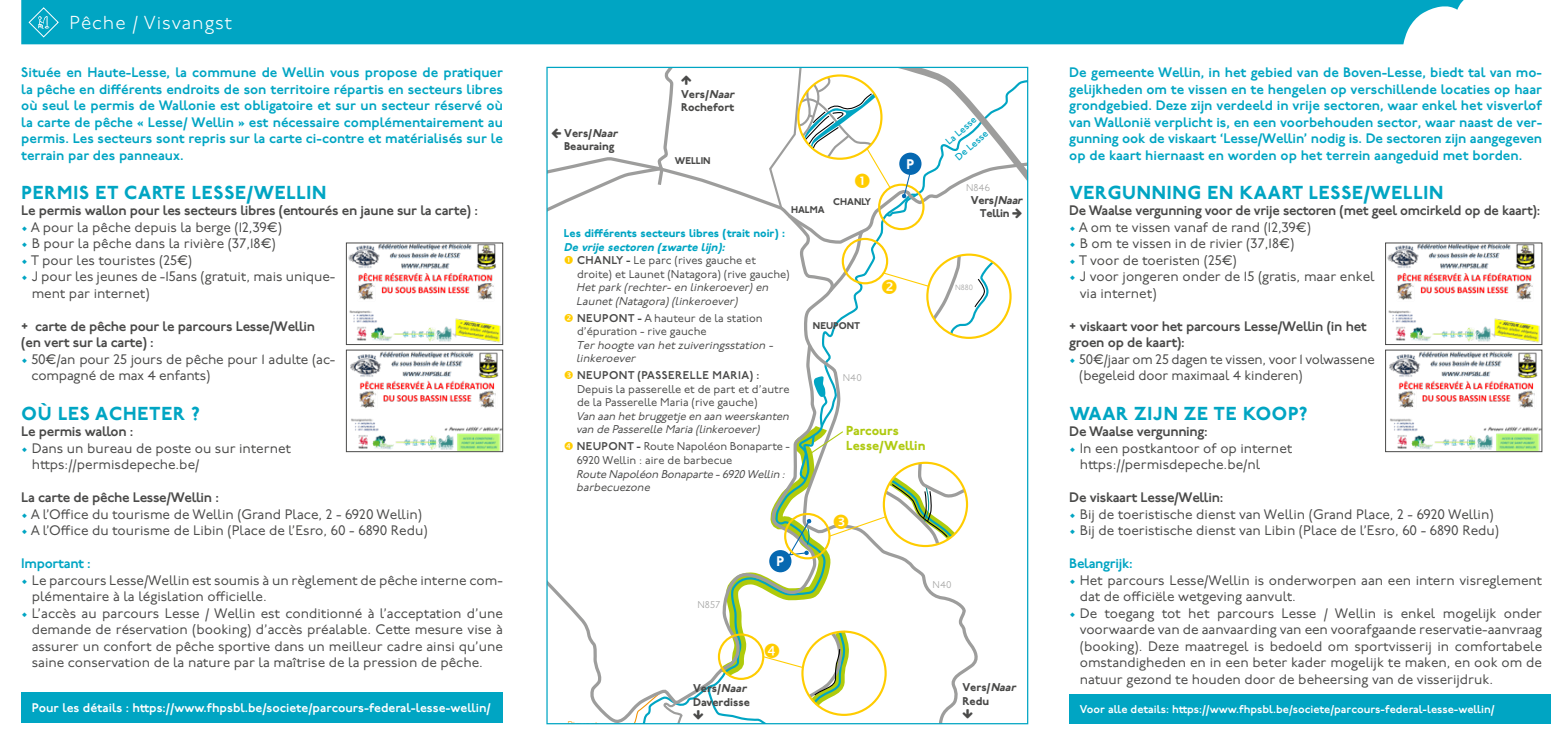
<style>
.page{position:relative;width:1567px;height:745px;background:#fff}
.page>*{position:absolute;margin:0;border:0;box-sizing:border-box;transform-origin:0 0}
.t1{font:800 18.75px "P22 Underground";letter-spacing:.04em;color:#00a5c3}
.t2{font:300 18.75px "P22 Underground";letter-spacing:.05em;color:#fff}
.t3{font:800 13.88px "P22 Underground";color:#fff}
.t4{font:13.75px/16.5px "P22 Underground";color:#4a4a49}
.t5{font:600 13.75px/16.5px "P22 Underground";color:#00a5c3;text-align:justify}
.t6{font:600 13.75px/16.5px "P22 Underground";letter-spacing:-.02em;color:#4a4a49}
.t7{font:600 13.75px "P22 Underground";letter-spacing:-.02em;color:#00a5c3}
.t8{font:800 13px/15.6px "P22 Underground";color:#afca11}
.t9{font:600 12.5px "P22 Underground";color:#fff}
.t10{font:11.25px/13.5px "P22 Underground";color:#4a4a49}
.t11{font:italic 11.25px/13.5px "P22 Underground";color:#4a4a49}
.t12{font:600 11.25px "P22 Underground";color:#fff}
.t13{font:800 11.25px/13.5px "P22 Underground";color:#4a4a49}
.t14{font:800 11.25px "P22 Underground";color:#00a5c3}
.t15{font:600 11.25px "P22 Underground";letter-spacing:.04em;color:#4a4a49}
.t16{font:800 11.25px/13.5px "P22 Underground";letter-spacing:-.02em;color:#4a4a49;text-align:center}
.t17{font:800 9.75px "P22 Underground";color:#4a4a49}
.t18{font:300 9.75px "P22 Underground";color:#9d9d9c}
.t19{font:500 9.75px/18.2px "P22 Underground";color:#00a5c3;text-align:center}
.t20{font:300 7.62px "P22 Underground";color:#9d9d9c}
.s1{color:#00a5c3}
.s2{font-style:italic}
.s3{font-weight:800;font-style:italic;color:#00a5c3}
.s4{font-weight:600}
</style>
<div class="page">
<div style="left:21px;top:0;width:1443px;height:44px;background:#00a5c3"></div>
<svg style="left:548px;top:165px;width:271px;height:206px"></svg>
<img style="left:350px;top:351px;width:151px;height:98px">
<div style="left:346px;top:349px;width:157px;height:102px;border:1px solid #4a4a49"></div>
<img style="left:1389px;top:351px;width:150px;height:98px">
<div style="left:1069px;top:693px;width:481px;height:30px;background:#00a5c3"></div>
<img style="left:348px;top:244px;width:153px;height:98px">
<div style="left:346px;top:242px;width:157px;height:102px;border:1px solid #4a4a49"></div>
<img style="left:1387px;top:244px;width:152px;height:98px">
<div style="left:21px;top:691px;width:482px;height:31px;background:#00a5c3"></div>
<svg style="left:28px;top:7px;width:31px;height:31px"></svg>
<svg style="left:655px;top:67px;width:36px;height:121px"></svg>
<svg style="left:767px;top:67px;width:260px;height:273px"></svg>
<svg style="left:565px;top:256px;width:8px;height:8px"></svg>
<svg style="left:565px;top:313px;width:8px;height:8px"></svg>
<svg style="left:547px;top:371px;width:425px;height:352px"></svg>
<h1 class="t2" style="left:70px;top:12px;width:164px">Pêche / Visvangst</h1>
<p class="t5" style="left:21px;top:65px;width:483px">Située en Haute-Lesse, la commune de Wellin vous propose de pratiquer la pêche en différents endroits de son territoire répartis en secteurs libres où seul le permis de Wallonie est obligatoire et sur un secteur réservé où la carte de pêche « Lesse/ Wellin » est nécessaire complémentairement au permis. Les secteurs sont repris sur la carte ci-contre et matérialisés sur le terrain par des panneaux.</p>
<h1 class="t1" style="left:22px;top:181px;width:306px">PERMIS ET CARTE LESSE/WELLIN</h1>
<p class="t6" style="left:21px;top:203px;width:458px">Le permis wallon pour les secteurs libres (entourés en jaune sur la carte) :</p>
<p class="t4" style="left:21px;top:219px;width:262px"><span class="s1">•</span> A pour la pêche depuis la berge (12,39€)</p>
<p class="t4" style="left:21px;top:236px;width:256px"><span class="s1">•</span> B pour la pêche dans la rivière (37,18€)</p>
<p class="t4" style="left:21px;top:252px;width:172px"><span class="s1">•</span> T pour les touristes (25€)</p>
<p class="t4" style="left:32px;top:269px;width:305px;text-indent:-10px"><span class="s1">•</span> J pour les jeunes de -15ans (gratuit, mais unique&shy;ment par internet)</p>
<p class="t6" style="left:21px;top:318px;width:295px">+ carte de pêche pour le parcours Lesse/Wellin (en vert sur la carte) :</p>
<p class="t4" style="left:31px;top:351px;width:305px;text-indent:-10px"><span class="s1">•</span> 50€/an pour 25 jours de pêche pour 1 adulte (ac&shy;compagné de max 4 enfants)</p>
<h1 class="t1" style="left:22px;top:402px;width:179px">OÙ LES ACHETER ?</h1>
<p class="t6" style="left:21px;top:423px;width:114px">Le permis wallon :</p>
<p class="t4" style="left:32px;top:440px;width:261px;text-indent:-10px"><span class="s1">•</span> Dans un bureau de poste ou sur internet https://permisdepeche.be/</p>
<p class="t6" style="left:21px;top:489px;width:199px">La carte de pêche Lesse/Wellin :</p>
<p class="t4" style="left:21px;top:506px;width:402px"><span class="s1">•</span> A l’Office du tourisme de Wellin (Grand Place, 2 - 6920 Wellin)</p>
<p class="t4" style="left:21px;top:522px;width:408px"><span class="s1">•</span> A l’Office du tourisme de Libin (Place de l’Esro, 60 - 6890 Redu)</p>
<p class="t7" style="left:21px;top:555px;width:71px">Important :</p>
<p class="t4" style="left:32px;top:572px;width:473px;text-indent:-10px"><span class="s1">•</span> Le parcours Lesse/Wellin est soumis à un règlement de pêche interne com&shy;plémentaire à la législation officielle.</p>
<p class="t4" style="left:32px;top:605px;width:473px;text-align:justify;text-indent:-10px"><span class="s1">•</span> L’accès au parcours Lesse / Wellin est conditionné à l’acceptation d’une demande de réservation (booking) d’accès préalable. Cette mesure vise à assurer un confort de pêche sportive dans un meilleur cadre ainsi qu’une saine conservation de la nature par la maîtrise de la pression de pêche.</p>
<p class="t5" style="left:1069px;top:65px;width:474px">De gemeente Wellin, in het gebied van de Boven-Lesse, biedt tal van mo&shy;gelijkheden om te vissen en te hengelen op verschillende locaties op haar grondgebied. Deze zijn verdeeld in vrije sectoren, waar enkel het visverlof van Wallonië verplicht is, en een voorbehouden sector, waar naast de ver&shy;gunning ook de viskaart ‘Lesse/Wellin’ nodig is. De sectoren zijn aangegeven op de kaart hiernaast en worden op het terrein aangeduid met borden.</p>
<h1 class="t1" style="left:1069px;top:181px;width:375px">VERGUNNING EN KAART LESSE/WELLIN</h1>
<p class="t6" style="left:1069px;top:203px;width:472px">De Waalse vergunning voor de vrije sectoren (met geel omcirkeld op de kaart):</p>
<p class="t4" style="left:1069px;top:219px;width:243px"><span class="s1">•</span> A om te vissen vanaf de rand (12,39€)</p>
<p class="t4" style="left:1069px;top:236px;width:226px"><span class="s1">•</span> B om te vissen in de rivier (37,18€)</p>
<p class="t4" style="left:1069px;top:252px;width:169px"><span class="s1">•</span> T voor de toeristen (25€)</p>
<p class="t4" style="left:1079px;top:269px;width:296px;text-indent:-10px"><span class="s1">•</span> J voor jongeren onder de 15 (gratis, maar enkel via internet)</p>
<p class="t6" style="left:1069px;top:318px;width:299px">+ viskaart voor het parcours Lesse/Wellin (in het groen op de kaart):</p>
<p class="t4" style="left:1079px;top:351px;width:297px;text-indent:-10px"><span class="s1">•</span> 50€/jaar om 25 dagen te vissen, voor 1 volwassene (begeleid door maximaal 4 kinderen)</p>
<h1 class="t1" style="left:1069px;top:402px;width:239px">WAAR ZIJN ZE TE KOOP?</h1>
<p class="t6" style="left:1069px;top:423px;width:140px">De Waalse vergunning:</p>
<p class="t4" style="left:1079px;top:440px;width:214px;text-indent:-10px"><span class="s1">•</span> In een postkantoor of op internet https://permisdepeche.be/nl</p>
<p class="t6" style="left:1069px;top:489px;width:155px">De viskaart Lesse/Wellin:</p>
<p class="t4" style="left:1069px;top:506px;width:426px"><span class="s1">•</span> Bij de toeristische dienst van Wellin (Grand Place, 2 - 6920 Wellin)</p>
<p class="t4" style="left:1069px;top:522px;width:431px"><span class="s1">•</span> Bij de toeristische dienst van Libin (Place de l’Esro, 60 - 6890 Redu)</p>
<p class="t7" style="left:1069px;top:555px;width:65px">Belangrijk:</p>
<p class="t4" style="left:1079px;top:572px;width:464px;text-indent:-10px"><span class="s1">•</span> Het parcours Lesse/Wellin is onderworpen aan een intern visreglement dat de officiële wetgeving aanvult.</p>
<p class="t4" style="left:1079px;top:605px;width:464px;text-align:justify;text-indent:-10px"><span class="s1">•</span> De toegang tot het parcours Lesse / Wellin is enkel mogelijk onder voorwaarde van de aanvaarding van een voorafgaande reservatie-aanvraag (booking). Deze maatregel is bedoeld om sportvisserij in comfortabele omstandigheden en in een beter kader mogelijk te maken, en ook om de natuur gezond te houden door de beheersing van de visserijdruk.</p>
<p class="t13" style="left:681px;top:87px;width:58px">Vers/<span class="s2">Naar<br></span>Rochefort</p>
<p class="t19" style="left:938px;top:138px;width:42px;rotate:-41deg">La Lesse<br>De Lesse</p>
<p class="t13" style="left:564px;top:127px;width:58px">Vers/<span class="s2">Naar<br></span>Beauraing</p>
<p class="t17" style="left:674px;top:155px;width:37px">WELLIN</p>
<p class="t3" style="left:906px;top:155px;width:9px">P</p>
<p class="t18" style="left:966px;top:182px;width:25px">N846</p>
<p class="t16" style="left:970px;top:193px;width:56px">Vers/<span class="s2">Naar<br></span>Tellin</p>
<p class="t17" style="left:833px;top:196px;width:39px">CHANLY</p>
<p class="t17" style="left:791px;top:203px;width:35px">HALMA</p>
<p class="t14" style="left:564px;top:226px;width:223px">Les différents secteurs libres (trait noir) :</p>
<p class="t10" style="left:577px;top:240px;width:214px;text-indent:-13px"><span class="s3">De vrije sectoren (zwarte lijn):<br></span><span class="s4">CHANLY -</span> Le parc (rives gauche et droite) et Launet (Natagora) (rive gauche)</p>
<p class="t11" style="left:576px;top:281px;width:196px">Hetpark (rechter-en linkeroever)en<br>Launet(Natagora)(linkeroever)</p>
<p class="t10" style="left:577px;top:311px;width:187px"><span class="s4">NEUPONT -</span> A hauteur de la station d’épuration - rive gauche</p>
<p class="t11" style="left:576px;top:338px;width:201px">Terhoogte van hetzuiveringsstation - linkeroever</p>
<p class="t15" style="left:577px;top:369px;width:184px">NEUPONT (PASSERELLE MARIA) :</p>
<p class="t10" style="left:577px;top:382px;width:214px">Depuis la passerelle et de part et d’autre de la Passerelle Maria (rive gauche)</p>
<p class="t11" style="left:576px;top:409px;width:217px">Van aan hetbruggetje en aan weerskanten van de Passerelle Maria(linkeroever)</p>
<p class="t10" style="left:577px;top:440px;width:215px"><span class="s4">NEUPONT -</span> Route Napoléon Bonaparte -<br>6920 Wellin : aire de barbecue</p>
<p class="t11" style="left:576px;top:467px;width:213px">Route Napoléon Bonaparte -6920 Wellin : barbecuezone</p>
<p class="t20" style="left:955px;top:282px;width:19px">N880</p>
<p class="t17" style="left:813px;top:320px;width:49px">NEUPONT</p>
<p class="t18" style="left:842px;top:372px;width:21px">N40</p>
<p class="t8" style="left:846px;top:422px;width:81px">Parcours<br>Lesse/Wellin</p>
<p class="t3" style="left:776px;top:552px;width:9px">P</p>
<p class="t18" style="left:932px;top:579px;width:21px">N40</p>
<p class="t18" style="left:697px;top:598px;width:24px">N857</p>
<p class="t13" style="left:962px;top:680px;width:58px">Vers/<span class="s2">Naar<br></span>Redu</p>
<p class="t13" style="left:693px;top:681px;width:58px">Vers/<span class="s2">Naar<br></span>Daverdisse</p>
<p class="t9" style="left:32px;top:700px;width:460px">Pour les détails : https://www.fhpsbl.be/societe/parcours-federal-lesse-wellin/</p>
<p class="t12" style="left:1079px;top:702px;width:416px">Voor alle details: https://www.fhpsbl.be/societe/parcours-federal-lesse-wellin/</p>
</div>
